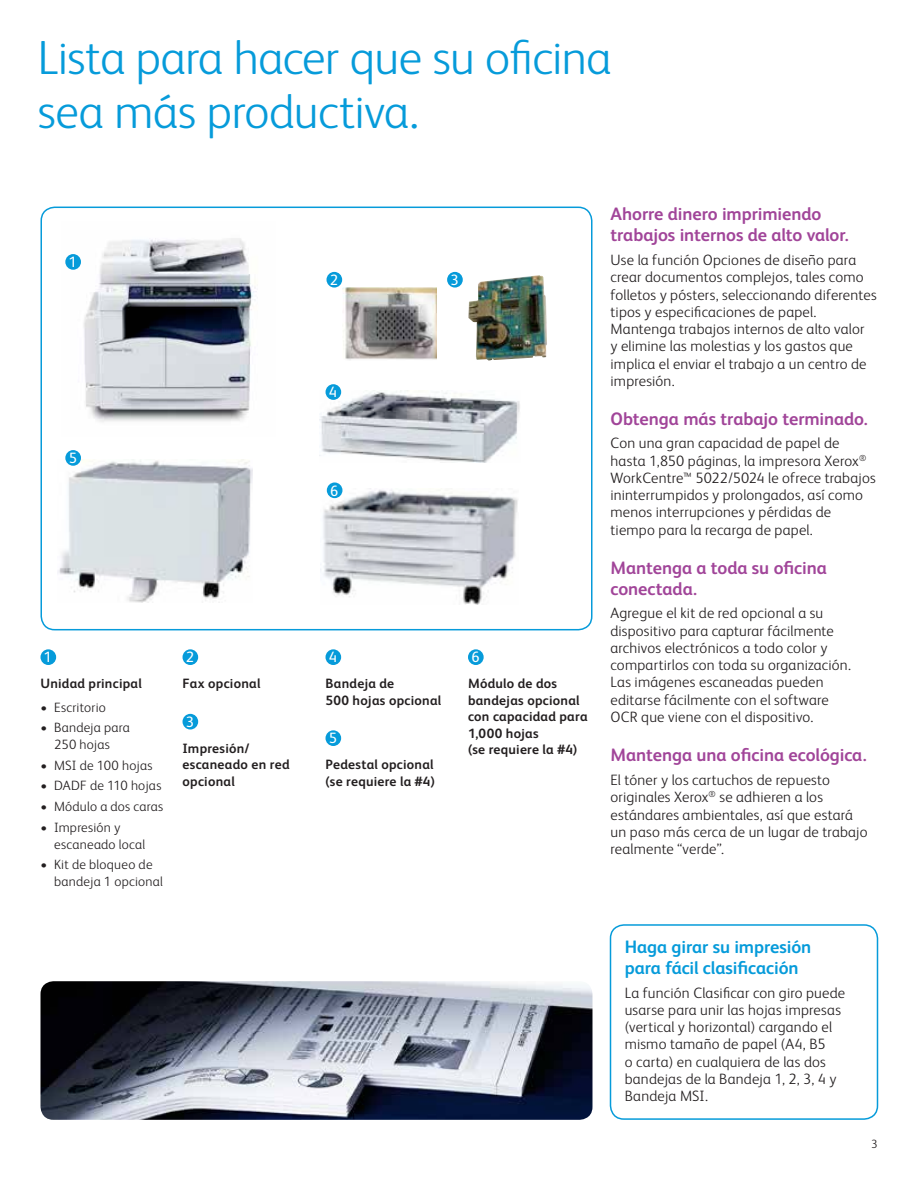
<style>
.page{position:relative;width:918px;height:1188px;background:#fff}
.page>*{position:absolute;margin:0;border:0;box-sizing:border-box;transform-origin:0 0}
.t1{font:300 48px/54px "Xerox Sans";letter-spacing:-.01em;color:#069bda}
.t2{font:700 18px/21px "Xerox Sans";letter-spacing:-.005em;color:#a14599}
.t3{font:700 18px/21px "Xerox Sans";letter-spacing:-.005em;color:#069bda}
.t4{font:300 15px/17.2px "Xerox Sans";letter-spacing:.015em;color:#231f20}
.t5{font:15px "Xerox Sans";color:#fff}
.t6{font:700 13.5px/16.5px "Xerox Sans";letter-spacing:.02em;color:#231f20}
.t7{font:300 13.5px/16.5px "Xerox Sans";letter-spacing:.02em;color:#231f20}
.t8{font:300 12px "Xerox Sans";color:#231f20}
</style>
<div class="page">
<div style="left:40px;top:207px;width:552px;height:423px;border:2px solid #069bda;border-radius:14px"></div>
<img style="left:76px;top:238px;width:181px;height:184px">
<img style="left:58px;top:460px;width:194px;height:142px">
<img style="left:323px;top:489px;width:195px;height:115px">
<img style="left:319px;top:390px;width:201px;height:73px">
<div style="left:41px;top:649px;width:15px;height:16px;background:#069bda;border-radius:50%"></div>
<div style="left:183px;top:649px;width:15px;height:16px;background:#069bda;border-radius:50%"></div>
<div style="left:183px;top:714px;width:15px;height:16px;background:#069bda;border-radius:50%"></div>
<div style="left:468px;top:649px;width:16px;height:16px;background:#069bda;border-radius:50%"></div>
<div style="left:326px;top:649px;width:15px;height:16px;background:#069bda;border-radius:50%"></div>
<div style="left:326px;top:730px;width:15px;height:16px;background:#069bda;border-radius:50%"></div>
<div style="left:65px;top:254px;width:16px;height:16px;background:#069bda;border-radius:50%"></div>
<div style="left:326px;top:384px;width:15px;height:16px;background:#069bda;border-radius:50%"></div>
<div style="left:65px;top:450px;width:16px;height:16px;background:#069bda;border-radius:50%"></div>
<img style="left:343px;top:288px;width:93px;height:72px">
<img style="left:468px;top:275px;width:79px;height:85px">
<div style="left:327px;top:272px;width:15px;height:16px;background:#069bda;border-radius:50%"></div>
<div style="left:447px;top:272px;width:16px;height:16px;background:#069bda;border-radius:50%"></div>
<div style="left:327px;top:482px;width:15px;height:16px;background:#069bda;border-radius:50%"></div>
<div style="left:610px;top:924px;width:268px;height:196px;border:2px solid #069bda;border-radius:14px"></div>
<img style="left:40px;top:981px;width:552px;height:139px">
<h1 class="t1" style="left:38px;top:29px;width:575px">Lista para hacer que su oficina sea más productiva.</h1>
<p class="t5" style="left:69px;top:252px;width:10px">1</p>
<p class="t5" style="left:69px;top:448px;width:10px">5</p>
<p class="t5" style="left:44px;top:647px;width:10px">1</p>
<p class="t6" style="left:40px;top:675px;width:103px">Unidad principal</p>
<p class="t7" style="left:40px;top:698px;width:67px">• Escritorio</p>
<p class="t7" style="left:40px;top:719px;width:91px;text-align:center">• Bandeja para<br>250 hojas</p>
<p class="t7" style="left:40px;top:756px;width:114px">• MSI de 100 hojas</p>
<p class="t7" style="left:40px;top:777px;width:122px">• DADF de 110 hojas</p>
<p class="t7" style="left:40px;top:798px;width:124px">• Módulo a dos caras</p>
<p class="t7" style="left:54px;top:819px;width:92px;text-indent:-14px">• Impresión y escaneado local</p>
<p class="t7" style="left:54px;top:856px;width:110px;text-indent:-14px">• Kit de bloqueo de bandeja 1 opcional</p>
<p class="t5" style="left:186px;top:647px;width:10px">2</p>
<p class="t6" style="left:183px;top:675px;width:79px">Fax opcional</p>
<p class="t5" style="left:186px;top:712px;width:10px">3</p>
<p class="t6" style="left:183px;top:739px;width:109px">Impresión/ escaneado en red opcional</p>
<p class="t5" style="left:330px;top:270px;width:10px">2</p>
<p class="t5" style="left:450px;top:270px;width:10px">3</p>
<p class="t5" style="left:329px;top:382px;width:10px">4</p>
<p class="t5" style="left:330px;top:480px;width:10px">6</p>
<p class="t5" style="left:329px;top:647px;width:10px">4</p>
<p class="t6" style="left:326px;top:675px;width:117px">Bandeja de<br>500 hojas opcional</p>
<p class="t5" style="left:329px;top:728px;width:10px">5</p>
<p class="t6" style="left:326px;top:756px;width:111px">Pedestal opcional (se requiere la #4)</p>
<p class="t5" style="left:471px;top:647px;width:10px">6</p>
<p class="t6" style="left:468px;top:675px;width:121px">Módulo de dos bandejas opcional con capacidad para<br>1,000 hojas<br>(se requiere la #4)</p>
<p class="t2" style="left:610px;top:203px;width:240px">Ahorre dinero imprimiendo trabajos internos de alto valor.</p>
<p class="t4" style="left:610px;top:251px;width:268px">Use la función Opciones de diseño para crear documentos complejos, tales como folletos y pósters, seleccionando diferentes tipos y especificaciones de papel.<br>Mantenga trabajos internos de alto valor<br>y elimine las molestias y los gastos que implica el enviar el trabajo a un centro de impresión.</p>
<p class="t2" style="left:610px;top:407px;width:259px">Obtenga más trabajo terminado.</p>
<p class="t4" style="left:610px;top:434px;width:267px">Con una gran capacidad de papel de hasta 1,850 páginas, la impresora Xerox<sup>® </sup>WorkCentre™ 5022/5024 le ofrece trabajos ininterrumpidos y prolongados, así como menos interrupciones y pérdidas de tiempo para la recarga de papel.</p>
<p class="t2" style="left:610px;top:556px;width:218px">Mantenga a toda su oficina conectada.</p>
<p class="t4" style="left:610px;top:604px;width:242px">Agregue el kit de red opcional a su dispositivo para capturar fácilmente archivos electrónicos a todo color y compartirlos con toda su organización.<br>Las imágenes escaneadas pueden editarse fácilmente con el software OCR que viene con el dispositivo.</p>
<p class="t2" style="left:610px;top:743px;width:258px">Mantenga una oficina ecológica.</p>
<p class="t4" style="left:610px;top:771px;width:259px">El tóner y los cartuchos de repuesto originales Xerox<sup>®</sup> se adhieren a los estándares ambientales, así que estará un paso más cerca de un lugar de trabajo realmente “verde”.</p>
<p class="t3" style="left:625px;top:936px;width:188px">Haga girar su impresión para fácil clasificación</p>
<p class="t4" style="left:625px;top:983px;width:222px">La función Clasificar con giro puede usarse para unir las hojas impresas (vertical y horizontal) cargando el mismo tamaño de papel (A4, B5<br>o carta) en cualquiera de las dos bandejas de la Bandeja 1, 2, 3, 4 y<br>Bandeja MSI.</p>
<p class="t8" style="left:871px;top:1136px;width:8px">3</p>
</div>
